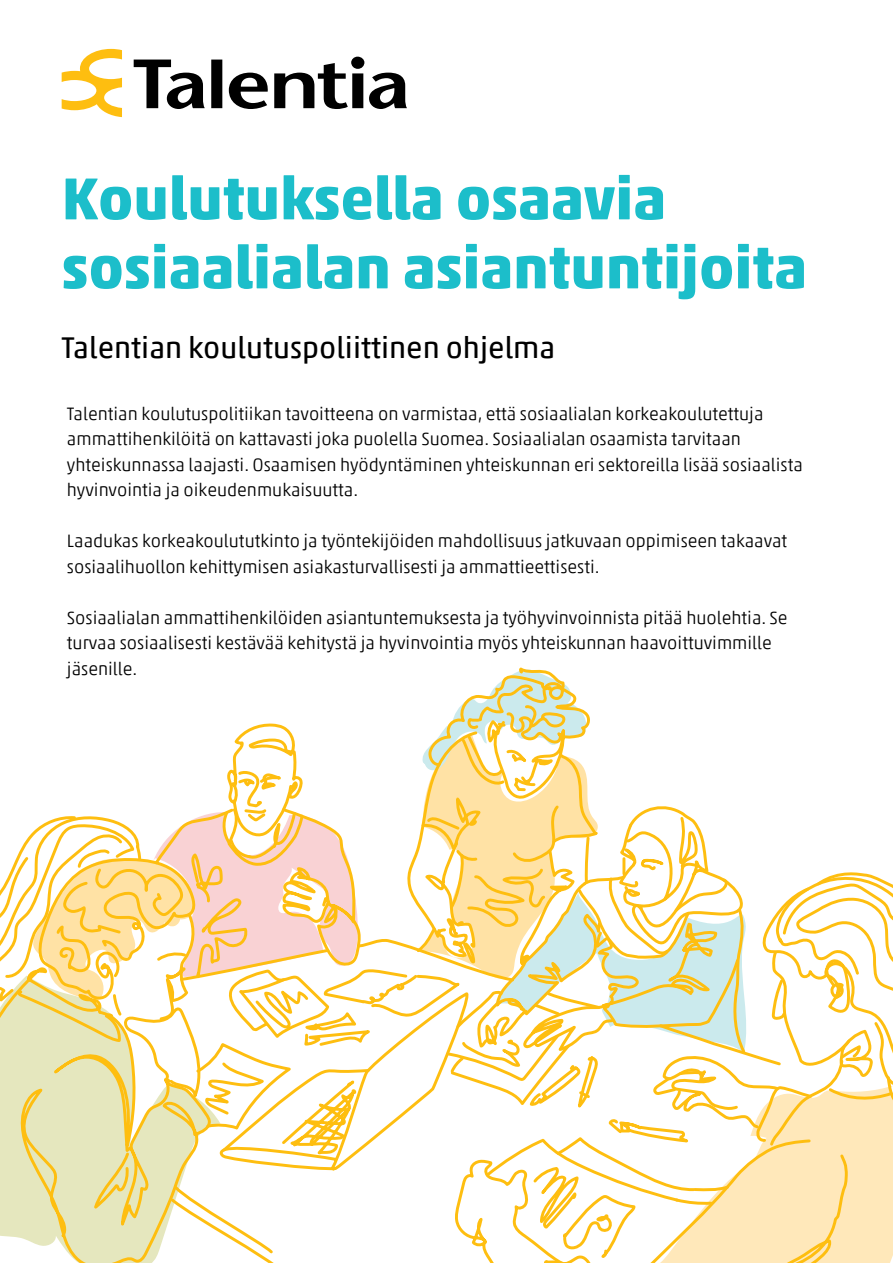
<style>
.page{position:relative;width:893px;height:1263px;background:#fff}
.page>*{position:absolute;margin:0;border:0;box-sizing:border-box;transform-origin:0 0}
.t1{font:700 60px/69px "Akko Pro";color:#1cbeca}
.t2{font:30px "Akko Pro";color:#000}
.t3{font:300 18px/25.5px "Akko Pro";color:#000}
</style>
<div class="page">
<svg style="left:0;top:667px;width:893px;height:596px"></svg>
<svg style="left:229px;top:73px;width:39px;height:36px"></svg>
<svg style="left:134px;top:60px;width:71px;height:49px"></svg>
<div style="left:211px;top:60px;width:11px;height:48px;background:#000"></div>
<svg style="left:274px;top:57px;width:133px;height:52px"></svg>
<svg style="left:62px;top:49px;width:60px;height:68px"></svg>
<h1 class="t1" style="left:62px;top:163px;width:747px">Koulutuksella osaavia sosiaalialan asiantuntijoita</h1>
<h2 class="t2" style="left:62px;top:329px;width:495px">Talentian koulutuspoliittinen ohjelma</h2>
<p class="t3" style="left:67px;top:400px;width:737px">Talentian koulutuspolitiikan tavoitteena on varmistaa, että sosiaalialan korkeakoulutettuja ammattihenkilöitä on kattavasti joka puolella Suomea. Sosiaalialan osaamista tarvitaan yhteiskunnassa laajasti. Osaamisen hyödyntäminen yhteiskunnan eri sektoreilla lisää sosiaalista hyvinvointia ja oikeudenmukaisuutta.</p>
<p class="t3" style="left:67px;top:528px;width:722px">Laadukas korkeakoulututkinto ja työntekijöiden mahdollisuus jatkuvaan oppimiseen takaavat sosiaalihuollon kehittymisen asiakasturvallisesti ja ammattieettisesti.</p>
<p class="t3" style="left:67px;top:604px;width:722px">Sosiaalialan ammattihenkilöiden asiantuntemuksesta ja työhyvinvoinnista pitää huolehtia. Se turvaa sosiaalisesti kestävää kehitystä ja hyvinvointia myös yhteiskunnan haavoittuvimmille jäsenille.</p>
</div>
